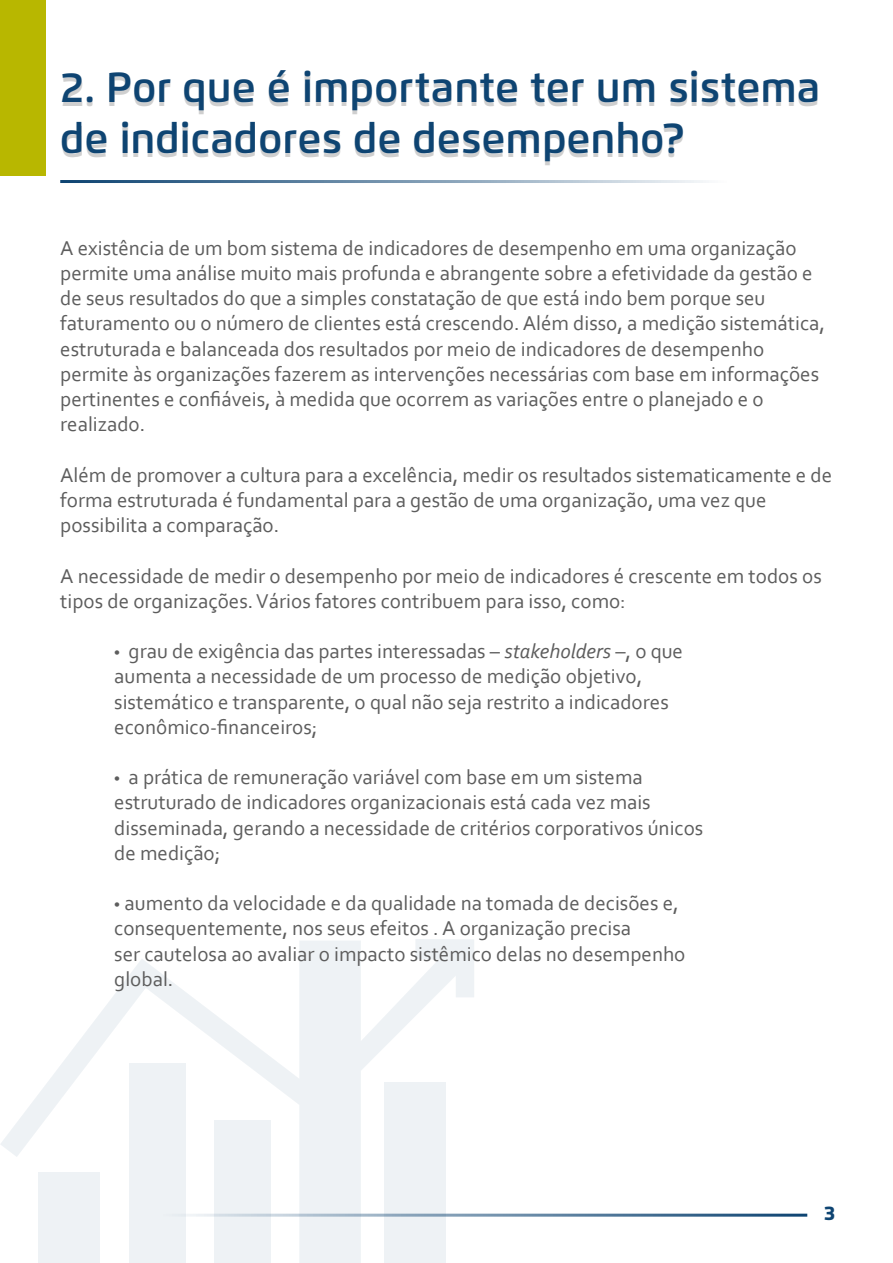
<style>
.page{position:relative;width:893px;height:1263px;background:#fff}
.page>*{position:absolute;margin:0;border:0;box-sizing:border-box;transform-origin:0 0}
.t1{font:600 42px/50.4px "Flexo";color:#0e4472}
.t2{font:21px/25.2px "Corbel";color:#5d5d5d}
.t3{font:800 19.65px "Flexo";color:#0e4472}
.s1{font-family:"Myriad Pro"}
.s2{font-style:italic}
</style>
<div class="page">
<svg style="left:1px;top:939px;width:473px;height:324px"></svg>
<div style="left:0;top:0;width:45px;height:176px;background:#b8b700"></div>
<hr style="left:60px;top:1213px;width:747px;height:3px;background:#fff">
<h1 class="t1" style="left:60px;top:62px;width:762px">2. Por que é importante ter um sistema de indicadores de desempenho?</h1>
<p class="t2" style="left:60px;top:235px;width:766px">A existência de um bom sistema de indicadores de desempenho em uma organização permite uma análise muito mais profunda e abrangente sobre a efetividade da gestão e de seus resultados do que a simples constatação de que está indo bem porque seu faturamento ou o número de clientes está crescendo. Além disso, a medição sistemática, estruturada e balanceada dos resultados por meio de indicadores de desempenho permite às organizações fazerem as intervenções necessárias com base em informações pertinentes e confiáveis, à medida que ocorrem as variações entre o planejado e o realizado.</p>
<p class="t2" style="left:60px;top:462px;width:774px">Além de promover a cultura para a excelência, medir os resultados sistematicamente e de forma estruturada é fundamental para a gestão de uma organização, uma vez que possibilita a comparação.</p>
<p class="t2" style="left:60px;top:562px;width:763px">A necessidade de medir o desempenho por meio de indicadores é crescente em todos os tipos de organizações. Vários fatores contribuem para isso, como:</p>
<p class="t2" style="left:114px;top:638px;width:570px"><span class="s1">•</span> grau de exigência das partes interessadas – <span class="s2">stakeholders</span> –, o que aumenta a necessidade de um processo de medição objetivo, sistemático e transparente, o qual não seja restrito a indicadores econômico-financeiros;</p>
<p class="t2" style="left:114px;top:764px;width:591px"><span class="s1">•</span> a prática de remuneração variável com base em um sistema estruturado de indicadores organizacionais está cada vez mais disseminada, gerando a necessidade de critérios corporativos únicos de medição;</p>
<p class="t2" style="left:114px;top:890px;width:573px"><span class="s1">•</span> aumento da velocidade e da qualidade na tomada de decisões e, consequentemente, nos seus efeitos . A organização precisa<br>ser cautelosa ao avaliar o impacto sistêmico delas no desempenho global.</p>
<p class="t3" style="left:824px;top:1201px;width:13px">3</p>
</div>
